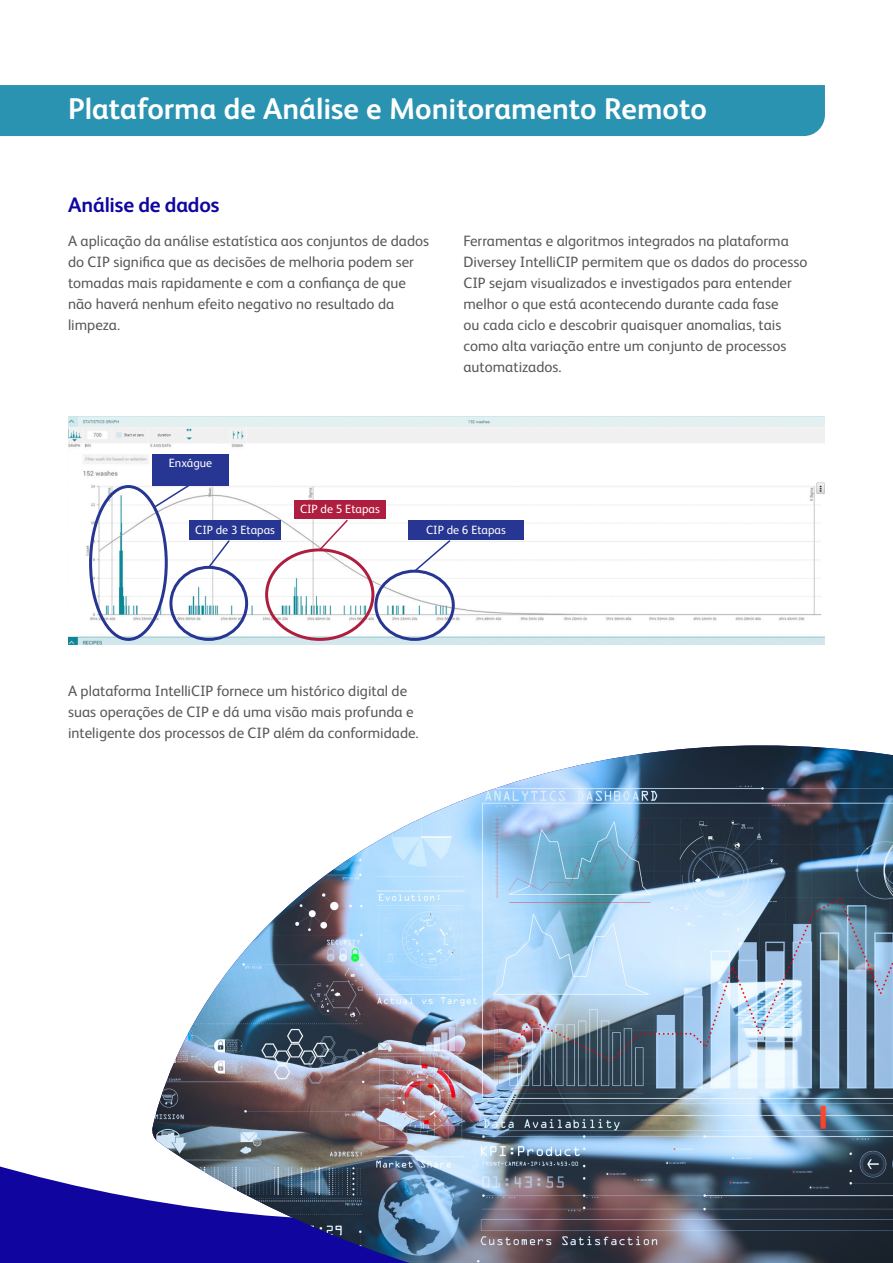
<style>
.page{position:relative;width:893px;height:1263px;background:#fff}
.page>*{position:absolute;margin:0;border:0;box-sizing:border-box;transform-origin:0 0}
.t1{font:700 30px "FS Albert Pro";color:#fff}
.Sub_heads{font:700 21px "FS Albert Pro";letter-spacing:-.005em;color:#10069f}
.Body_copy{font:15px/21px "FS Albert Pro";color:#57585a}
.Para_title{font:12px "FS Albert Pro";color:#fff}
</style>
<div class="page">
<svg style="left:0;top:1166px;width:151px;height:97px;fill:#10069f"></svg>
<img style="left:151px;top:745px;width:742px;height:518px">
<div style="left:0;top:85px;width:825px;height:51px;background:#2a93b1"></div>
<img style="left:68px;top:417px;width:399px;height:227px">
<img style="left:467px;top:417px;width:358px;height:227px">
<div style="left:89px;top:485px;width:79px;height:156px;border:3px solid #263692;border-radius:50%"></div>
<div style="left:169px;top:566px;width:79px;height:75px;border:3px solid #263692;border-radius:50%"></div>
<div style="left:374px;top:570px;width:81px;height:71px;border:3px solid #263692;border-radius:50%"></div>
<div style="left:265px;top:548px;width:109px;height:93px;border:3px solid #af1e3e;border-radius:50%"></div>
<div style="left:152px;top:454px;width:77px;height:31px;background:#263692"></div>
<div style="left:190px;top:520px;width:91px;height:20px;background:#263692"></div>
<div style="left:294px;top:500px;width:92px;height:18px;background:#af1e3e"></div>
<div style="left:408px;top:520px;width:116px;height:20px;background:#263692"></div>
<svg style="left:153px;top:485px;width:40px;height:24px"></svg>
<svg style="left:207px;top:540px;width:24px;height:29px"></svg>
<svg style="left:318px;top:518px;width:32px;height:34px"></svg>
<svg style="left:412px;top:540px;width:40px;height:33px"></svg>
<p class="t1" style="left:68px;top:88px;width:640px">Plataforma de Análise e Monitoramento Remoto</p>
<p class="Sub_heads" style="left:68px;top:190px;width:153px">Análise de dados</p>
<p class="Body_copy" style="left:68px;top:229px;width:363px">A aplicação da análise estatística aos conjuntos de dados do CIP significa que as decisões de melhoria podem ser tomadas mais rapidamente e com a confiança de que não haverá nenhum efeito negativo no resultado da limpeza.</p>
<p class="Para_title" style="left:169px;top:455px;width:45px">Enxágue</p>
<p class="Para_title" style="left:300px;top:500px;width:81px">CIP de 5 Etapas</p>
<p class="Body_copy" style="left:463px;top:229px;width:345px">Ferramentas e algoritmos integrados na plataforma Diversey IntelliCIP permitem que os dados do processo CIP sejam visualizados e investigados para entender melhor o que está acontecendo durante cada fase<br>ou cada ciclo e descobrir quaisquer anomalias, tais como alta variação entre um conjunto de processos automatizados.</p>
<p class="Para_title" style="left:195px;top:521px;width:81px">CIP de 3 Etapas</p>
<p class="Para_title" style="left:426px;top:521px;width:81px">CIP de 6 Etapas</p>
<p class="Body_copy" style="left:68px;top:679px;width:352px">A plataforma IntelliCIP fornece um histórico digital de suas operações de CIP e dá uma visão mais profunda e inteligente dos processos de CIP além da conformidade.</p>
</div>
